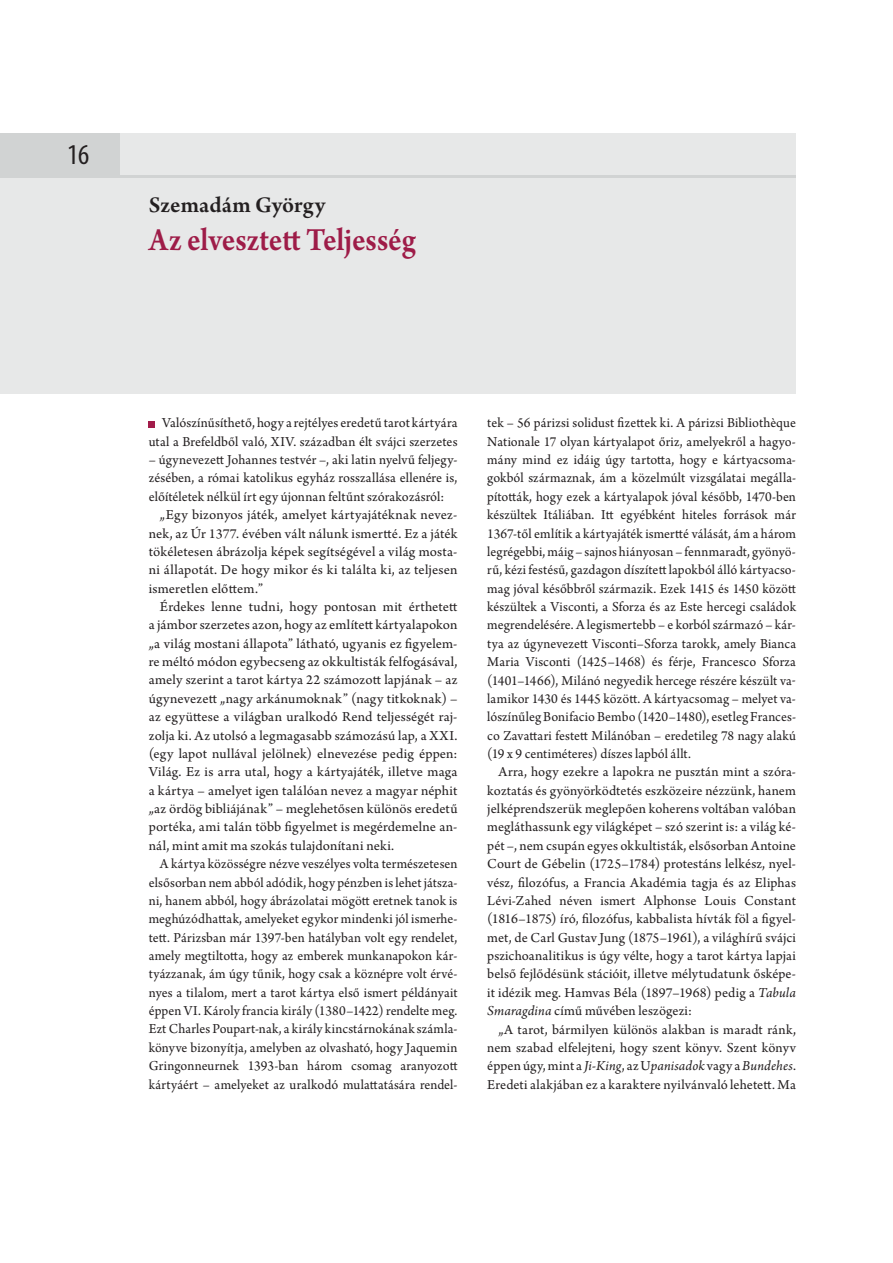
<style>
.page{position:relative;width:893px;height:1263px;background:#fff}
.page>*{position:absolute;margin:0;border:0;box-sizing:border-box;transform-origin:0 0}
.t1{font:600 34.05px "Arno Pro";letter-spacing:-.005em;color:#9e1c48;scale:.9 1}
.t2{font:condensed 28.8px "Myriad Pro";color:#231f20}
.t3{font:600 23.55px "Arno Pro";color:#231f20}
.t4{font:14.4px/18.3px "Arno Pro";letter-spacing:.01em;color:#231f20;text-align:justify}
.s1{font-style:italic}
</style>
<div class="page">
<div style="left:0;top:133px;width:796px;height:260px;background:#e7e8e8"></div>
<div style="left:0;top:133px;width:119px;height:45px;background:#d1d3d3"></div>
<hr style="left:119px;top:175px;width:677px;height:3px;background:#d1d3d3">
<svg style="left:149px;top:421px;width:6px;height:6px"></svg>
<h2 class="t2" style="left:67px;top:137px;width:24px">16</h2>
<h3 class="t3" style="left:149px;top:196px;width:178px">Szemadám György</h3>
<h1 class="t1" style="left:149px;top:227px;width:298px">Az elvesztett Teljesség</h1>
<p class="t4" style="left:149px;top:415px;width:310px;text-align:right">Valószínűsíthető, hogy a rejtélyes eredetű tarot kártyára utal a Brefeldből való, XIV. században élt svájci szerzetes</p>
<p class="t4" style="left:149px;top:452px;width:310px">– úgynevezett Johannes testvér –, aki latin nyelvű feljegy-</p>
<p class="t4" style="left:149px;top:470px;width:310px">zésében, a római katolikus egyház rosszallása ellenére is,</p>
<p class="t4" style="left:149px;top:489px;width:297px">előítéletek nélkül írt egy újonnan feltűnt szórakozásról:</p>
<p class="t4" style="left:160px;top:507px;width:299px">„Egy bizonyos játék, amelyet kártyajátéknak nevez-</p>
<p class="t4" style="left:149px;top:525px;width:310px">nek, az Úr 1377. évében vált nálunk ismertté. Ez a játék</p>
<p class="t4" style="left:149px;top:544px;width:310px">tökéletesen ábrázolja képek segítségével a világ mosta-</p>
<p class="t4" style="left:149px;top:562px;width:310px">ni állapotát. De hogy mikor és ki találta ki, az teljesen</p>
<p class="t4" style="left:149px;top:580px;width:116px">ismeretlen előttem.”</p>
<p class="t4" style="left:160px;top:599px;width:299px">Érdekes lenne tudni, hogy pontosan mit érthetett</p>
<p class="t4" style="left:149px;top:617px;width:310px">a jámbor szerzetes azon, hogy az említett kártyalapokon</p>
<p class="t4" style="left:149px;top:635px;width:310px">„a világ mostani állapota” látható, ugyanis ez figyelem-</p>
<p class="t4" style="left:149px;top:654px;width:310px">re méltó módon egybecseng az okkultisták felfogásával,</p>
<p class="t4" style="left:149px;top:672px;width:310px">amely szerint a tarot kártya 22 számozott lapjának – az</p>
<p class="t4" style="left:149px;top:691px;width:310px">úgynevezett „nagy arkánumoknak” (nagy titkoknak) –</p>
<p class="t4" style="left:149px;top:709px;width:310px">az együttese a világban uralkodó Rend teljességét raj-</p>
<p class="t4" style="left:149px;top:727px;width:310px">zolja ki. Az utolsó a legmagasabb számozású lap, a XXI.</p>
<p class="t4" style="left:149px;top:746px;width:310px">(egy lapot nullával jelölnek) elnevezése pedig éppen:</p>
<p class="t4" style="left:149px;top:764px;width:310px">Világ. Ez is arra utal, hogy a kártyajáték, illetve maga</p>
<p class="t4" style="left:149px;top:782px;width:310px">a kártya – amelyet igen találóan nevez a magyar néphit</p>
<p class="t4" style="left:149px;top:801px;width:310px">„az ördög bibliájának” – meglehetősen különös eredetű</p>
<p class="t4" style="left:149px;top:819px;width:310px">portéka, ami talán több figyelmet is megérdemelne an-</p>
<p class="t4" style="left:149px;top:837px;width:247px">nál, mint amit ma szokás tulajdonítani neki.</p>
<p class="t4" style="left:160px;top:856px;width:299px">A kártya közösségre nézve veszélyes volta természetesen</p>
<p class="t4" style="left:149px;top:874px;width:310px">elsősorban nem abból adódik, hogy pénzben is lehet játsza-</p>
<p class="t4" style="left:149px;top:893px;width:310px">ni, hanem abból, hogy ábrázolatai mögött eretnek tanok is</p>
<p class="t4" style="left:149px;top:911px;width:310px">meghúzódhattak, amelyeket egykor mindenki jól ismerhe-</p>
<p class="t4" style="left:149px;top:929px;width:310px">tett. Párizsban már 1397-ben hatályban volt egy rendelet,</p>
<p class="t4" style="left:149px;top:948px;width:310px">amely megtiltotta, hogy az emberek munkanapokon kár-</p>
<p class="t4" style="left:149px;top:966px;width:310px">tyázzanak, ám úgy tűnik, hogy csak a köznépre volt érvé-</p>
<p class="t4" style="left:149px;top:984px;width:310px">nyes a tilalom, mert a tarot kártya első ismert példányait</p>
<p class="t4" style="left:149px;top:1003px;width:310px">éppen VI. Károly francia király (1380–1422) rendelte meg.</p>
<p class="t4" style="left:149px;top:1021px;width:310px">Ezt Charles Poupart-nak, a király kincstárnokának számla-</p>
<p class="t4" style="left:149px;top:1040px;width:310px">könyve bizonyítja, amelyben az olvasható, hogy Jaquemin</p>
<p class="t4" style="left:149px;top:1058px;width:310px">Gringonneurnek 1393-ban három csomag aranyozott</p>
<p class="t4" style="left:149px;top:1076px;width:310px">kártyáért – amelyeket az uralkodó mulattatására rendel-</p>
<p class="t4" style="left:487px;top:415px;width:310px">tek – 56 párizsi solidust fizettek ki. A párizsi Bibliothèque Nationale 17 olyan kártyalapot őriz, amelyekről a hagyo&shy;mány mind ez idáig úgy tartotta, hogy e kártyacsoma&shy;gokból származnak, ám a közelmúlt vizsgálatai megálla&shy;pították, hogy ezek a kártyalapok jóval később, 1470-ben készültek Itáliában. Itt egyébként hiteles források már 1367-től említik a kártyajáték ismertté válását, ám a három legrégebbi, máig – sajnos hiányosan – fennmaradt, gyönyö&shy;rű, kézi festésű, gazdagon díszített lapokból álló kártyacso&shy;mag jóval későbbről származik. Ezek 1415 és 1450 között készültek a Visconti, a Sforza és az Este hercegi családok megrendelésére. A legismertebb – e korból származó – kár&shy;tya az úgynevezett Visconti–Sforza tarokk, amely Bianca Maria Visconti (1425–1468) és férje, Francesco Sforza (1401–1466), Milánó negyedik hercege részére készült va&shy;lamikor 1430 és 1445 között. A kártyacsomag – melyet va&shy;lószínűleg Bonifacio Bembo (1420–1480), esetleg Frances&shy;co Zavattari festett Milánóban – eredetileg 78 nagy alakú (19 x 9 centiméteres) díszes lapból állt.</p>
<p class="t4" style="left:487px;top:764px;width:310px;text-indent:11px">Arra, hogy ezekre a lapokra ne pusztán mint a szóra&shy;koztatás és gyönyörködtetés eszközeire nézzünk, hanem jelképrendszerük meglepően koherens voltában valóban megláthassunk egy világképet – szó szerint is: a világ ké&shy;pét –, nem csupán egyes okkultisták, elsősorban Antoine Court de Gébelin (1725–1784) protestáns lelkész, nyel&shy;vész, filozófus, a Francia Akadémia tagja és az Eliphas Lévi-Zahed néven ismert Alphonse Louis Constant (1816–1875) író, filozófus, kabbalista hívták föl a figyel&shy;met, de Carl Gustav Jung (1875–1961), a világhírű svájci pszichoanalitikus is úgy vélte, hogy a tarot kártya lapjai belső fejlődésünk stációit, illetve mélytudatunk ősképe&shy;it idézik meg. Hamvas Béla (1897–1968) pedig a <span class="s1">Tabula Smaragdina</span> című művében leszögezi:</p>
<p class="t4" style="left:487px;top:1021px;width:310px;text-indent:11px">„A tarot, bármilyen különös alakban is maradt ránk, nem szabad elfelejteni, hogy szent könyv. Szent könyv éppen úgy, mint a <span class="s1">Ji-King</span>, az U<span class="s1">panisadok</span> vagy a <span class="s1">Bundehes</span>.<br>Eredeti alakjában ez a karaktere nyilvánvaló lehetett. Ma</p>
</div>
